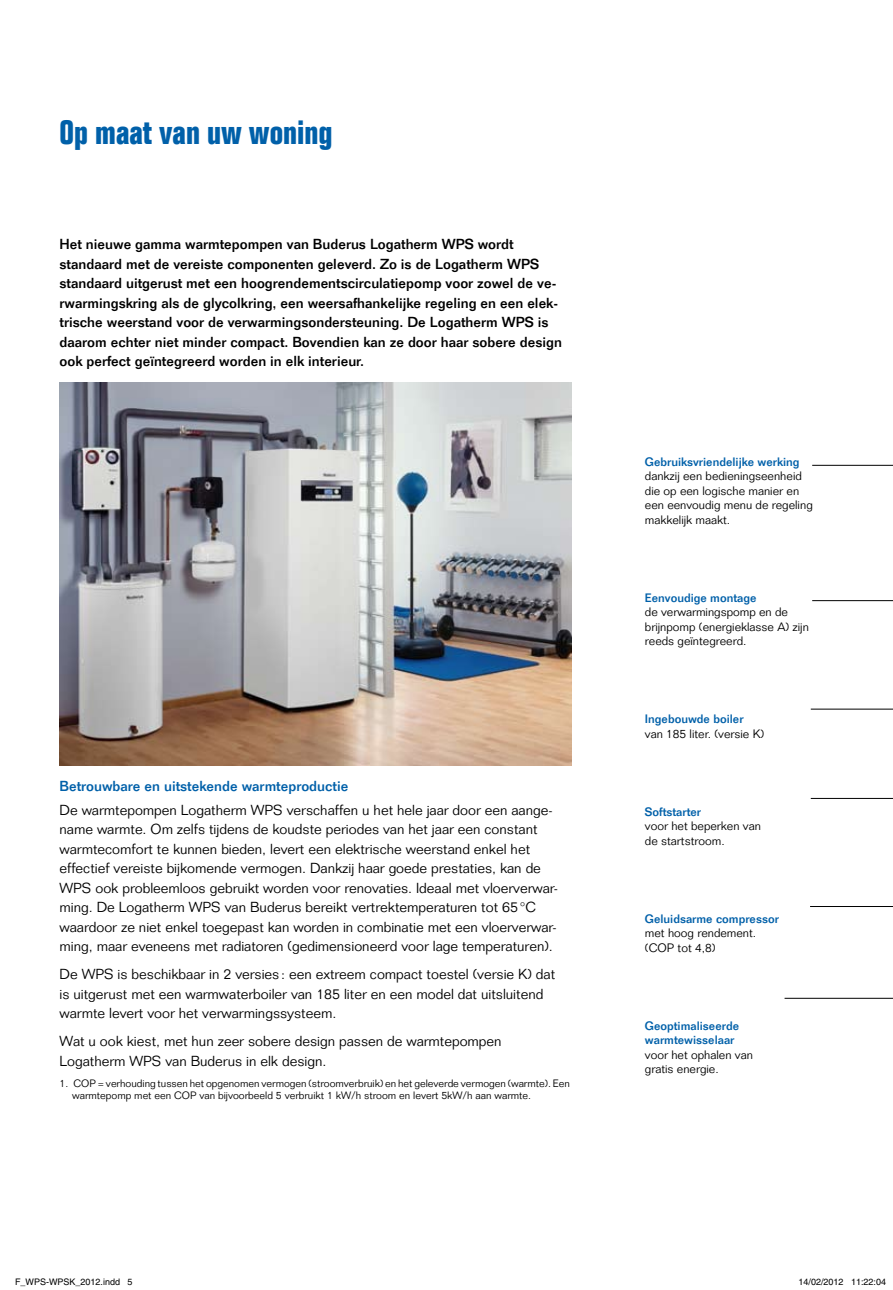
<style>
.page{position:relative;width:893px;height:1290px;background:#fff}
.page>*{position:absolute;margin:0;border:0;box-sizing:border-box;transform-origin:0 0}
.t1{font:700 condensed 33px "Folio";color:#0060a9}
.t2{font:300 14.25px/19.5px "Folio";color:#000}
.t3{font:500 14.25px/19.5px "Folio";color:#000}
.t4{font:500 14.25px "Folio";color:#0060a9}
.t5{font:300 12px/14.4px "Folio";color:#000}
.t6{font:500 12px/14.4px "Folio";color:#0060a9}
.t7{font:300 10.5px/12.6px "Folio";color:#000}
.t8{font:9px "Helvetica";color:#000}
</style>
<div class="page">
<img style="left:60px;top:383px;width:511px;height:382px">
<svg style="left:812px;top:600px;width:81px;height:1px"></svg>
<hr style="left:812px;top:465px;width:81px;height:1px;background:#000">
<hr style="left:811px;top:709px;width:82px;height:1px;background:#000">
<hr style="left:811px;top:798px;width:82px;height:1px;background:#000">
<hr style="left:784px;top:998px;width:109px;height:1px;background:#000">
<hr style="left:810px;top:906px;width:83px;height:1px;background:#000">
<h1 class="t1" style="left:60px;top:114px;width:275px">Op maat van uw woning</h1>
<p class="t3" style="left:60px;top:235px;width:504px">Het nieuwe gamma warmtepompen van Buderus Logatherm WPS wordt standaard met de vereiste componenten geleverd. Zo is de Logatherm WPS standaard uitgerust met een hoogrendementscirculatiepomp voor zowel de ve&shy;rwarmingskring als de glycolkring, een weersafhankelijke regeling en een elek&shy;trische weerstand voor de verwarmingsondersteuning. De Logatherm WPS is daarom echter niet minder compact. Bovendien kan ze door haar sobere design ook perfect geïntegreerd worden in elk interieur.</p>
<p class="t4" style="left:60px;top:777px;width:290px">Betrouwbare en uitstekende warmteproductie</p>
<p class="t2" style="left:60px;top:800px;width:500px">De warmtepompen Logatherm WPS verschaffen u het hele jaar door een aange&shy;name warmte. Om zelfs tijdens de koudste periodes van het jaar een constant warmtecomfort te kunnen bieden, levert een elektrische weerstand enkel het effectief vereiste bijkomende vermogen. Dankzij haar goede prestaties, kan de WPS ook probleemloos gebruikt worden voor renovaties. Ideaal met vloerverwar&shy;ming. De Logatherm WPS van Buderus bereikt vertrektemperaturen tot 65°C waardoor ze niet enkel toegepast kan worden in combinatie met een vloerverwar&shy;ming, maar eveneens met radiatoren (gedimensioneerd voor lage temperaturen).</p>
<p class="t2" style="left:60px;top:964px;width:497px">De WPS is beschikbaar in 2 versies : een extreem compact toestel (versie K) dat is uitgerust met een warmwaterboiler van 185 liter en een model dat uitsluitend warmte levert voor het verwarmingssysteem.</p>
<p class="t2" style="left:60px;top:1031px;width:444px">Wat u ook kiest, met hun zeer sobere design passen de warmtepompen<br>Logatherm WPS van Buderus in elk design.</p>
<p class="t7" style="left:72px;top:1077px;width:499px;text-indent:-13px">1. COP = verhouding tussen het opgenomen vermogen (stroomverbruik) en het geleverde vermogen (warmte). Een warmtepomp met een COP van bijvoorbeeld 5 verbruikt 1 kW/h stroom en levert 5kW/h aan warmte.</p>
<p class="t6" style="left:645px;top:454px;width:156px">Gebruiksvriendelijke werking</p>
<p class="t5" style="left:645px;top:469px;width:169px">dankzij een bedieningseenheid die op een logische manier en een eenvoudig menu de regeling makkelijk maakt.</p>
<p class="t6" style="left:645px;top:590px;width:113px">Eenvoudige montage</p>
<p class="t5" style="left:645px;top:605px;width:166px">de verwarmingspomp en de brijnpomp (energieklasse A) zijn reeds geïntegreerd.</p>
<p class="t6" style="left:645px;top:712px;width:100px">Ingebouwde boiler</p>
<p class="t5" style="left:645px;top:726px;width:121px">van 185 liter. (versie K)</p>
<p class="t6" style="left:645px;top:804px;width:58px">Softstarter</p>
<p class="t5" style="left:645px;top:819px;width:118px">voor het beperken van de startstroom.</p>
<p class="t6" style="left:645px;top:911px;width:136px">Geluidsarme compressor</p>
<p class="t5" style="left:645px;top:926px;width:113px">met hoog rendement. (COP tot 4,8)</p>
<p class="t6" style="left:645px;top:1018px;width:96px">Geoptimaliseerde warmtewisselaar</p>
<p class="t5" style="left:645px;top:1047px;width:110px">voor het ophalen van gratis energie.</p>
<p class="t8" style="left:15px;top:1277px;width:119px">F_WPS-WPSK_2012.indd 5</p>
<p class="t8" style="left:798px;top:1277px;width:89px">14/02/2012 11:22:04</p>
</div>
